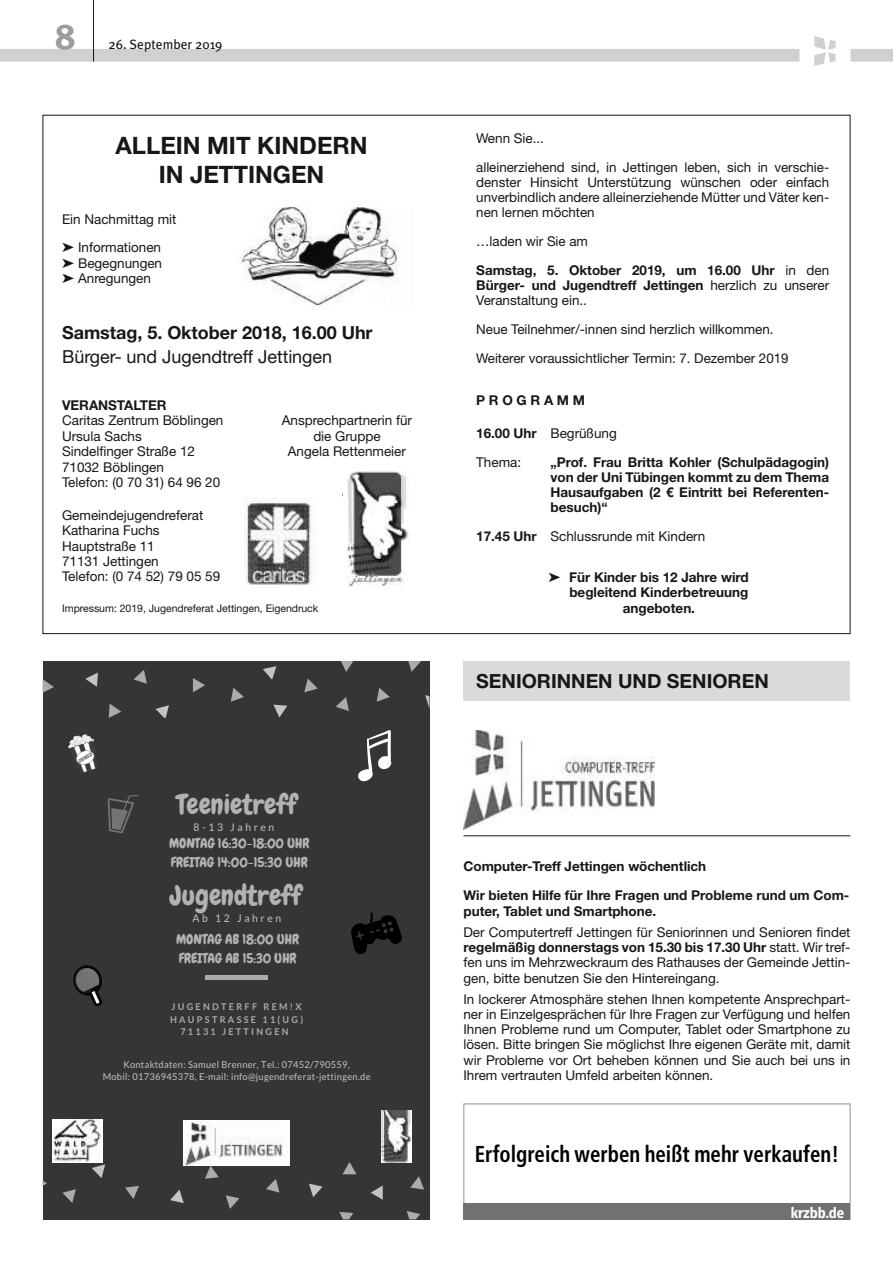
<style>
.page{position:relative;width:893px;height:1263px;background:#fff}
.page>*{position:absolute;margin:0;border:0;box-sizing:border-box;transform-origin:0 0}
.t1{font:700 36px "Meta Plus";color:#9c9c9c}
.t2{font:27.9px "Chewy";color:#b2b2b2}
.t3{font:700 24px/28.7px "Helvetica Neue LT Std";color:#181715;text-align:center}
.t4{font:700 condensed 22.95px "Frutiger LT Pro";color:#000;scale:.91 1}
.t5{font:700 19.5px "Helvetica Neue LT Std";color:#181715}
.t6{font:700 18px "Helvetica Neue LT Std";color:#181715}
.t7{font:18px "Helvetica Neue LT Std";color:#181715}
.t8{font:700 14.85px "Fira Sans";color:#fff;scale:.91 1}
.t9{font:13.95px/19.4px "Chewy";color:#b2b2b2}
.t10{font:13.5px/15.3px "Helvetica Neue LT Std";color:#181715}
.t11{font:700 13.5px/15px "Helvetica Neue LT Std";color:#181715}
.t12{font:13.5px "Meta Plus";color:#181715}
.t13{font:10.65px "Lato";letter-spacing:.25em;color:#c4c4c4}
.t14{font:10.5px "Helvetica Neue LT Std";color:#181715}
.t15{font:9.45px/12.6px "Lato";letter-spacing:.03em;color:#c4c4c4;text-align:center}
.t16{font:700 9.3px/12.6px "Lato";letter-spacing:.25em;color:#ababab;text-align:center}
.s1{font-weight:400}
.s2{font-weight:700}
</style>
<div class="page">
<svg style="left:0;top:36px;width:893px;height:30px"></svg>
<hr style="left:93px;top:0;width:1px;height:62px;background:#181715">
<div style="left:43px;top:661px;width:386px;height:558px;background:#353535"></div>
<hr style="left:205px;top:975px;width:63px;height:4px;background:#ababab">
<svg style="left:85px;top:672px;width:13px;height:15px"></svg>
<svg style="left:156px;top:705px;width:13px;height:13px"></svg>
<svg style="left:263px;top:666px;width:13px;height:14px"></svg>
<svg style="left:273px;top:705px;width:14px;height:12px"></svg>
<svg style="left:425px;top:695px;width:4px;height:12px"></svg>
<svg style="left:134px;top:670px;width:13px;height:14px"></svg>
<svg style="left:43px;top:679px;width:11px;height:14px"></svg>
<svg style="left:304px;top:679px;width:14px;height:13px"></svg>
<svg style="left:377px;top:688px;width:13px;height:14px"></svg>
<svg style="left:231px;top:688px;width:13px;height:14px"></svg>
<svg style="left:193px;top:678px;width:12px;height:14px"></svg>
<svg style="left:109px;top:704px;width:12px;height:14px"></svg>
<svg style="left:341px;top:661px;width:12px;height:11px"></svg>
<svg style="left:408px;top:661px;width:13px;height:11px"></svg>
<svg style="left:336px;top:697px;width:13px;height:14px"></svg>
<svg style="left:170px;top:1189px;width:14px;height:14px"></svg>
<svg style="left:92px;top:1164px;width:13px;height:14px"></svg>
<svg style="left:309px;top:1183px;width:14px;height:14px"></svg>
<svg style="left:371px;top:1185px;width:12px;height:15px"></svg>
<svg style="left:62px;top:1189px;width:14px;height:14px"></svg>
<svg style="left:226px;top:1195px;width:13px;height:14px"></svg>
<svg style="left:343px;top:1163px;width:13px;height:11px"></svg>
<svg style="left:410px;top:1176px;width:14px;height:13px"></svg>
<svg style="left:205px;top:1166px;width:14px;height:13px"></svg>
<svg style="left:125px;top:1186px;width:14px;height:13px"></svg>
<svg style="left:43px;top:1181px;width:4px;height:5px"></svg>
<svg style="left:339px;top:1212px;width:14px;height:7px"></svg>
<svg style="left:407px;top:1211px;width:13px;height:8px"></svg>
<svg style="left:266px;top:1179px;width:13px;height:14px"></svg>
<svg style="left:358px;top:730px;width:33px;height:51px"></svg>
<svg style="left:108px;top:795px;width:30px;height:38px"></svg>
<svg style="left:351px;top:912px;width:51px;height:42px"></svg>
<img style="left:381px;top:1110px;width:31px;height:52px">
<img style="left:52px;top:1119px;width:50px;height:43px">
<img style="left:184px;top:1120px;width:105px;height:45px">
<svg style="left:73px;top:965px;width:29px;height:42px"></svg>
<svg style="left:68px;top:734px;width:29px;height:39px"></svg>
<div style="left:463px;top:661px;width:387px;height:39px;background:#d9dada"></div>
<img style="left:463px;top:730px;width:192px;height:100px">
<hr style="left:463px;top:835px;width:387px;height:1px;background:#181715">
<img style="left:240px;top:207px;width:159px;height:101px">
<img style="left:245px;top:499px;width:67px;height:86px">
<img style="left:347px;top:471px;width:62px;height:115px">
<svg style="left:463px;top:1103px;width:387px;height:117px"></svg>
<h1 class="t1" style="left:55px;top:15px;width:23px">8</h1>
<p class="t12" style="left:108px;top:39px;width:116px">26. September 2019</p>
<h3 class="t3" style="left:116px;top:133px;width:254px">ALLEIN MIT KINDERN<br>IN JETTINGEN</h3>
<p class="t10" style="left:62px;top:206px;width:116px;line-height:28.2px">Ein Nachmittag mit ➤ Informationen</p>
<p class="t10" style="left:62px;top:256px;width:102px">➤ Begegnungen ➤ Anregungen</p>
<h3 class="t6" style="left:62px;top:326px;width:312px">Samstag, 5. Oktober 2018, 16.00 Uhr</h3>
<h3 class="t7" style="left:62px;top:350px;width:272px">Bürger- und Jugendtreff Jettingen</h3>
<p class="t11" style="left:62px;top:399px;width:106px">VERANSTALTER</p>
<p class="t10" style="left:62px;top:414px;width:163px">Caritas Zentrum Böblingen</p>
<p class="t10" style="left:282px;top:414px;width:132px">Ansprechpartnerin für</p>
<p class="t10" style="left:62px;top:429px;width:81px">Ursula Sachs</p>
<p class="t10" style="left:313px;top:429px;width:69px">die Gruppe</p>
<p class="t10" style="left:62px;top:445px;width:134px">Sindelfnger Straße 12</p>
<p class="t10" style="left:288px;top:445px;width:120px">Angela Rettenmeier</p>
<p class="t10" style="left:62px;top:460px;width:160px">71032 Böblingen<br>Telefon: (0 70 31) 64 96 20</p>
<p class="t10" style="left:62px;top:508px;width:160px">Gemeindejugendreferat<br>Katharina Fuchs<br>Hauptstraße 11<br>71131 Jettingen<br>Telefon: (0 74 52) 79 05 59</p>
<p class="t14" style="left:62px;top:605px;width:258px">Impressum: 2019, Jugendreferat Jettingen, Eigendruck</p>
<h2 class="t2" style="left:176px;top:788px;width:122px">Teenietreff</h2>
<p class="t13" style="left:194px;top:823px;width:82px">8-13 Jahren</p>
<p class="t9" style="left:169px;top:833px;width:142px">MONTAG 16:30-18:00 UHR<br>FREITAG 14:00-15:30 UHR</p>
<h2 class="t2" style="left:170px;top:879px;width:133px">Jugendtreff</h2>
<p class="t13" style="left:193px;top:914px;width:90px">Ab 12 Jahren</p>
<p class="t9" style="left:176px;top:929px;width:125px">MONTAG AB 18:00 UHR<br>FREITAG AB 15:30 UHR</p>
<p class="t16" style="left:170px;top:1001px;width:135px">JUGENDTERFF REM!X<br>HAUPSTRASSE 11(UG)<br>71131 JETTINGEN</p>
<p class="t15" style="left:103px;top:1059px;width:269px">Kontaktdaten: Samuel Brenner, Tel.: 07452/790559,<br>Mobil: 01736945378, E-mail: info@jugendreferat-jettingen.de</p>
<p class="t10" style="left:476px;top:125px;width:354px;line-height:29px">Wenn Sie...<br>alleinerziehend sind, in Jettingen leben, sich in verschie-</p>
<p class="t10" style="left:476px;top:176px;width:354px;text-align:justify">denster Hinsicht Unterstützung wünschen oder einfach unverbindlich andere alleinerziehende Mütter und Väter ken&shy;nen lernen möchten</p>
<p class="t11" style="left:476px;top:228px;width:354px;line-height:29px"><span class="s1">…laden wir Sie am<br></span>Samstag, 5. Oktober 2019, um 16.00 Uhr <span class="s1">in den</span></p>
<p class="t10" style="left:476px;top:279px;width:354px"><span class="s2">Bürger- und Jugendtreff Jettingen</span> herzlich zu unserer<br>Veranstaltung ein..</p>
<p class="t10" style="left:476px;top:316px;width:314px;line-height:29px">Neue Teilnehmer/-innen sind herzlich willkommen.<br>Weiterer voraussichtlicher Termin: 7. Dezember 2019</p>
<p class="t11" style="left:476px;top:393px;width:110px">P R O G R A M M</p>
<p class="t10" style="left:476px;top:420px;width:142px;line-height:29px"><span class="s2">16.00 Uhr</span> Begrüßung<br>Thema:</p>
<p class="t11" style="left:550px;top:456px;width:280px;text-align:justify">„Prof. Frau Britta Kohler (Schulpädagogin) von der Uni Tübingen kommt zu dem Thema Hausaufgaben (2 € Eintritt bei Referenten&shy;besuch)“</p>
<p class="t10" style="left:476px;top:530px;width:231px"><span class="s2">17.45 Uhr</span> Schlussrunde mit Kindern</p>
<p class="t11" style="left:549px;top:571px;width:202px">➤ Für Kinder bis 12 Jahre wird</p>
<p class="t11" style="left:569px;top:586px;width:181px">begleitend Kinderbetreuung</p>
<p class="t11" style="left:623px;top:602px;width:74px">angeboten.</p>
<h3 class="t5" style="left:476px;top:674px;width:294px">SENIORINNEN UND SENIOREN</h3>
<p class="t11" style="left:463px;top:853px;width:387px;line-height:29.4px">Computer-Treff Jettingen wöchentlich<br>Wir bieten Hilfe für Ihre Fragen und Probleme rund um Com-</p>
<p class="t11" style="left:463px;top:905px;width:194px">puter, Tablet und Smartphone.</p>
<p class="t10" style="left:463px;top:925px;width:388px;text-align:justify">Der Computertreff Jettingen für Seniorinnen und Senioren fndet <span class="s2">regelmäßig donnerstags von 15.30 bis 17.30 Uhr</span> statt. Wir tref&shy;fen uns im Mehrzweckraum des Rathauses der Gemeinde Jettin&shy;gen, bitte benutzen Sie den Hintereingang.</p>
<p class="t10" style="left:463px;top:992px;width:388px;text-align:justify">In lockerer Atmosphäre stehen Ihnen kompetente Ansprechpart&shy;ner in Einzelgesprächen für Ihre Fragen zur Verfügung und helfen Ihnen Probleme rund um Computer, Tablet oder Smartphone zu lösen. Bitte bringen Sie möglichst Ihre eigenen Geräte mit, damit wir Probleme vor Ort beheben können und Sie auch bei uns in Ihrem vertrauten Umfeld arbeiten können.</p>
<h3 class="t4" style="left:475px;top:1146px;width:402px">Erfolgreich werben heißt mehr verkaufen!</h3>
<p class="t8" style="left:791px;top:1202px;width:60px">krzbb.de</p>
</div>
